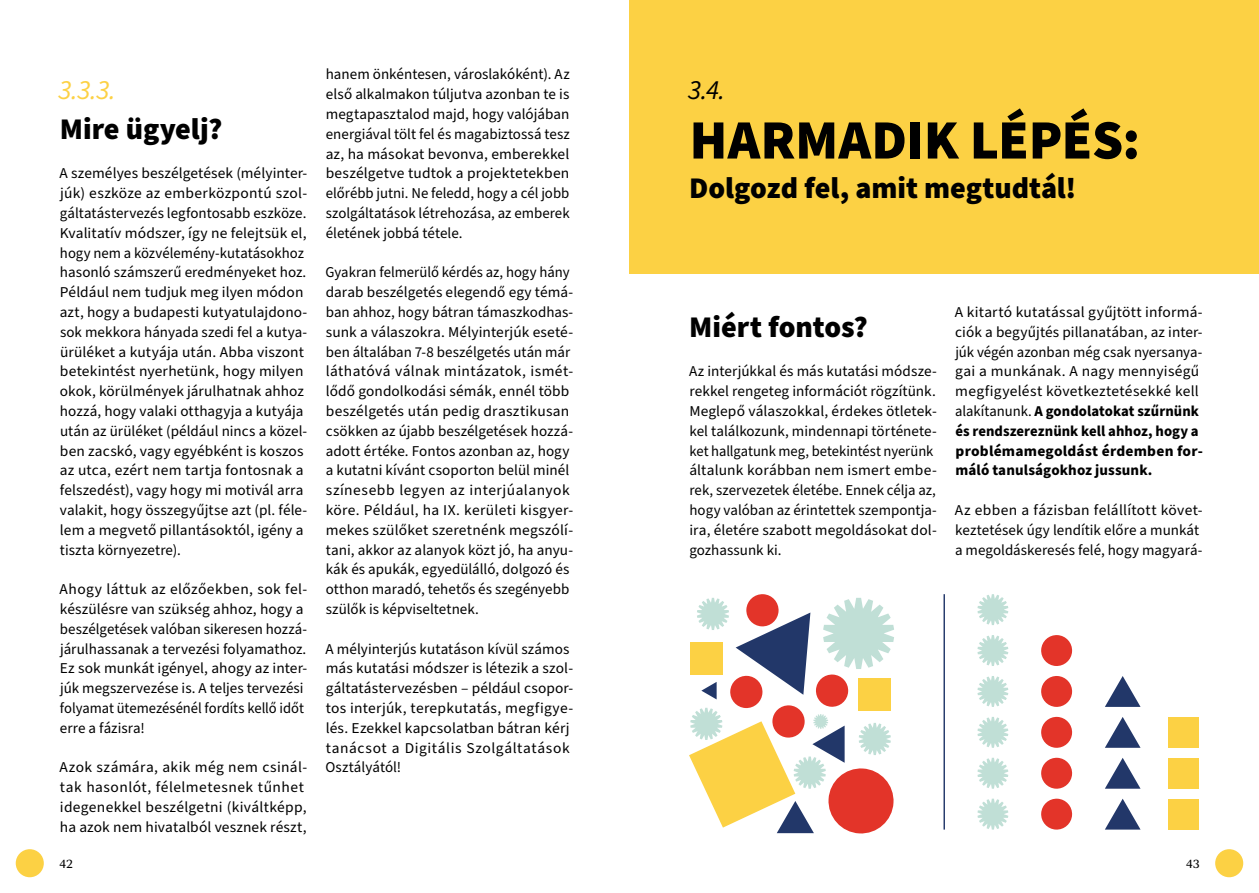
<style>
.page{position:relative;width:1259px;height:893px;background:#fff}
.page>*{position:absolute;margin:0;border:0;box-sizing:border-box;transform-origin:0 0}
.t1{font:900 55.5px "Source Sans Pro";letter-spacing:-.005em;color:#000}
.t2{font:900 30px "Source Sans Pro";color:#000}
.t3{font:italic 27px "Source Sans Pro";color:#fcd144}
.t4{font:italic 27px "Source Sans Pro";color:#000}
.t5{font:15px/19.8px "Source Sans Pro";letter-spacing:.005em;color:#000}
.t6{font:15px/19.8px "Source Sans Pro";letter-spacing:.025em;color:#000}
.t7{font:12px "Tabac G3";color:#000}
.s1{font-weight:700}
</style>
<div class="page">
<div style="left:629px;top:0;width:630px;height:273px;background:#fcd144"></div>
<div style="left:1215px;top:849px;width:28px;height:28px;background:#fcd144;border-radius:50%"></div>
<div style="left:16px;top:849px;width:28px;height:28px;background:#fcd144;border-radius:50%"></div>
<div style="left:1168px;top:799px;width:31px;height:31px;background:#fcd144"></div>
<div style="left:1168px;top:758px;width:31px;height:31px;background:#fcd144"></div>
<div style="left:1168px;top:717px;width:31px;height:31px;background:#fcd144"></div>
<svg style="left:1041px;top:798px;width:31px;height:32px"></svg>
<svg style="left:1041px;top:757px;width:31px;height:32px"></svg>
<svg style="left:1041px;top:716px;width:31px;height:32px"></svg>
<svg style="left:1041px;top:676px;width:31px;height:31px"></svg>
<svg style="left:1041px;top:635px;width:31px;height:31px"></svg>
<svg style="left:1105px;top:799px;width:35px;height:31px"></svg>
<svg style="left:1105px;top:758px;width:35px;height:31px"></svg>
<svg style="left:1105px;top:717px;width:35px;height:31px"></svg>
<svg style="left:1105px;top:676px;width:35px;height:31px"></svg>
<svg style="left:977px;top:799px;width:31px;height:31px"></svg>
<svg style="left:977px;top:758px;width:31px;height:31px"></svg>
<svg style="left:977px;top:717px;width:31px;height:31px"></svg>
<svg style="left:977px;top:676px;width:31px;height:31px"></svg>
<svg style="left:977px;top:635px;width:31px;height:31px"></svg>
<svg style="left:977px;top:594px;width:31px;height:31px"></svg>
<svg style="left:689px;top:594px;width:205px;height:240px"></svg>
<hr style="left:943px;top:594px;width:2px;height:236px;background:#223769">
<h3 class="t3" style="left:59px;top:72px;width:59px">3.3.3.</h3>
<h2 class="t2" style="left:60px;top:108px;width:164px">Mire ügyelj?</h2>
<p class="t5" style="left:60px;top:164px;width:249px">A személyes beszélgetések (mélyinter&shy;júk) eszköze az emberközpontú szol&shy;gáltatástervezés legfontosabb eszköze.<br>Kvalitatív módszer, így ne felejtsük el, hogy nem a közvélemény-kutatásokhoz hasonló számszerű eredményeket hoz.<br>Például nem tudjuk meg ilyen módon azt, hogy a budapesti kutyatulajdono&shy;sok mekkora hányada szedi fel a kutya&shy;ürüléket a kutyája után. Abba viszont betekintést nyerhetünk, hogy milyen okok, körülmények járulhatnak ahhoz hozzá, hogy valaki otthagyja a kutyája után az ürüléket (például nincs a közel&shy;ben zacskó, vagy egyébként is koszos az utca, ezért nem tartja fontosnak a felszedést), vagy hogy mi motivál arra valakit, hogy összegyűjtse azt (pl. féle&shy;lem a megvető pillantásoktól, igény a tiszta környezetre).</p>
<p class="t5" style="left:60px;top:580px;width:249px">Ahogy láttuk az előzőekben, sok fel&shy;készülésre van szükség ahhoz, hogy a beszélgetések valóban sikeresen hozzá&shy;járulhassanak a tervezési folyamathoz.<br>Ez sok munkát igényel, ahogy az inter&shy;júk megszervezése is. A teljes tervezési folyamat ütemezésénél fordíts kellő időt erre a fázisra!</p>
<p class="t6" style="left:60px;top:758px;width:249px">Azok számára, akik még nem csinál&shy;tak hasonlót, félelmetesnek tűnhet idegenekkel beszélgetni (kiváltképp, ha azok nem hivatalból vesznek részt,</p>
<p class="t5" style="left:326px;top:65px;width:246px;text-align:justify">hanem önkéntesen, városlakóként). Az első alkalmakon túljutva azonban te is megtapasztalod majd, hogy valójában energiával tölt fel és magabiztossá tesz az, ha másokat bevonva, emberekkel beszélgetve tudtok a projektetekben előrébb jutni. Ne feledd, hogy a cél jobb szolgáltatások létrehozása, az emberek életének jobbá tétele.</p>
<p class="t5" style="left:325px;top:263px;width:249px">Gyakran felmerülő kérdés az, hogy hány darab beszélgetés elegendő egy témá&shy;ban ahhoz, hogy bátran támaszkodhas&shy;sunk a válaszokra. Mélyinterjúk eseté&shy;ben általában 7-8 beszélgetés után már láthatóvá válnak mintázatok, ismét&shy;lődő gondolkodási sémák, ennél több beszélgetés után pedig drasztikusan csökken az újabb beszélgetések hozzá&shy;adott értéke. Fontos azonban az, hogy a kutatni kívánt csoporton belül minél színesebb legyen az interjúalanyok köre. Például, ha IX. kerületi kisgyer&shy;mekes szülőket szeretnénk megszólí&shy;tani, akkor az alanyok közt jó, ha anyu&shy;kák és apukák, egyedülálló, dolgozó és otthon maradó, tehetős és szegényebb szülők is képviseltetnek.</p>
<p class="t5" style="left:325px;top:639px;width:249px">A mélyinterjús kutatáson kívül számos más kutatási módszer is létezik a szol&shy;gáltatástervezésben – például csopor&shy;tos interjúk, terepkutatás, megfigye&shy;lés. Ezekkel kapcsolatban bátran kérj tanácsot a Digitális Szolgáltatások Osztályától!</p>
<h3 class="t4" style="left:688px;top:72px;width:39px">3.4.</h3>
<h1 class="t1" style="left:689px;top:102px;width:452px">HARMADIK LÉPÉS:</h1>
<h2 class="t2" style="left:689px;top:167px;width:388px">Dolgozd fel, amit megtudtál!</h2>
<h2 class="t2" style="left:689px;top:306px;width:180px">Miért fontos?</h2>
<p class="t5" style="left:689px;top:362px;width:249px">Az interjúkkal és más kutatási módsze&shy;rekkel rengeteg információt rögzítünk.<br>Meglepő válaszokkal, érdekes ötletek&shy;kel találkozunk, mindennapi története&shy;ket hallgatunk meg, betekintést nyerünk általunk korábban nem ismert embe&shy;rek, szervezetek életébe. Ennek célja az, hogy valóban az érintettek szempontja&shy;ira, életére szabott megoldásokat dol&shy;gozhassunk ki.</p>
<p class="t5" style="left:955px;top:303px;width:249px">A kitartó kutatással gyűjtött informá&shy;ciók a begyűjtés pillanatában, az inter&shy;júk végén azonban még csak nyersanya&shy;gai a munkának. A nagy mennyiségű megfigyelést következtetésekké kell alakítanunk. <span class="s1">A gondolatokat szűrnünk és rendszereznünk kell ahhoz, hogy a problémamegoldást érdemben for&shy;máló tanulságokhoz jussunk.</span></p>
<p class="t5" style="left:955px;top:501px;width:249px">Az ebben a fázisban felállított követ&shy;keztetések úgy lendítik előre a munkát a megoldáskeresés felé, hogy magyará-</p>
<p class="t7" style="left:60px;top:856px;width:15px">42</p>
<p class="t7" style="left:1186px;top:856px;width:15px">43</p>
</div>
